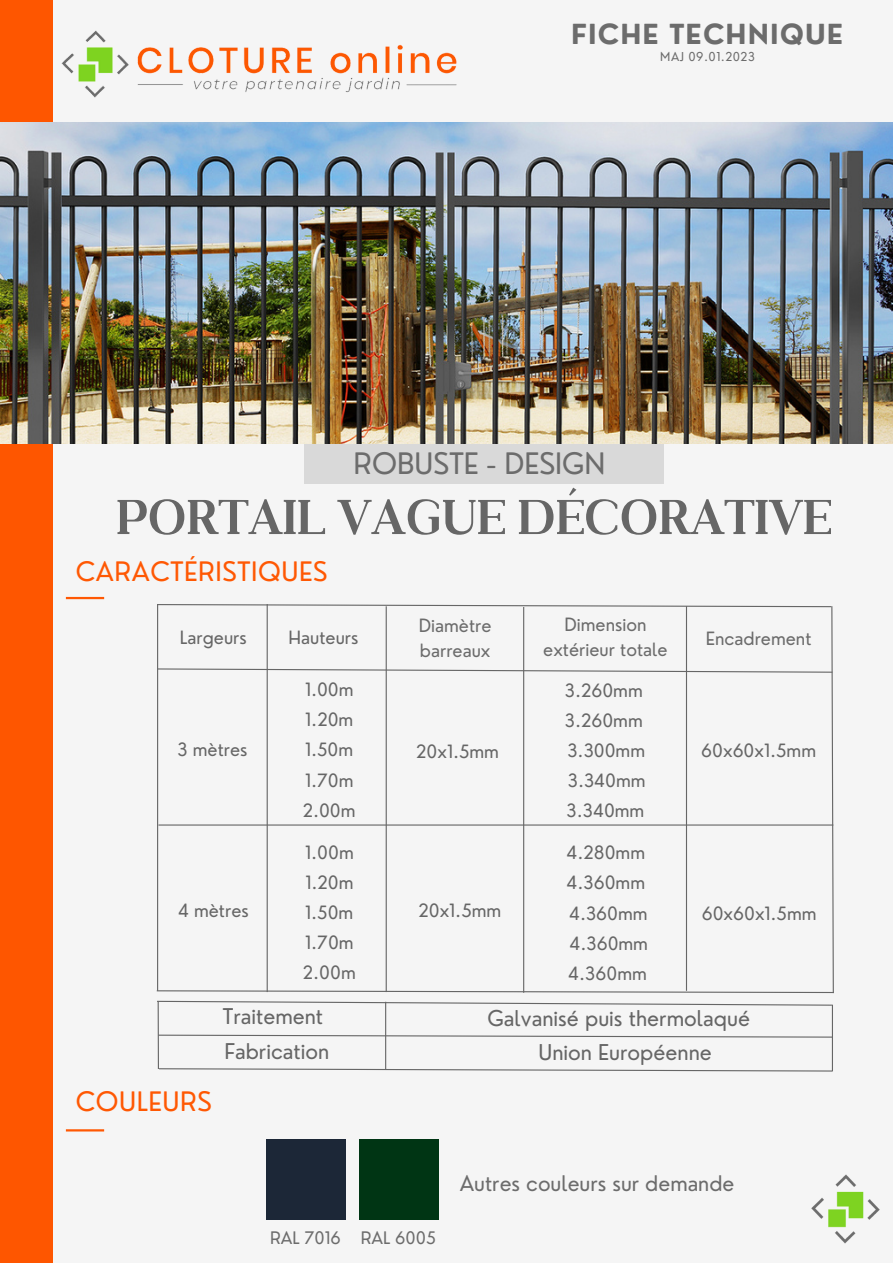
<style>
.page{position:relative;width:893px;height:1264px;background:#fff}
.page>*{position:absolute;margin:0;border:0;box-sizing:border-box;transform-origin:0 0}
.t1{font:600 58.5px "Kulachat Serif";letter-spacing:-.02em;color:#666}
.t2{font:28.8px "Nourd";color:#6c6c6c}
.t3{font:700 27px "Nourd";letter-spacing:.04em;color:#6c6c6c}
.t4{font:26.1px "Nourd";letter-spacing:.02em;color:#ff5803}
.t5{font:21.3px "Nourd";color:#666}
.t6{font:21.15px/34.7px "Nourd";color:#666}
.t7{font:21px "Nourd";color:#6c6c6c}
.t8{font:17.85px/30.2px "Nourd";color:#666}
.t9{font:17.85px/24.8px "Nourd";color:#6c6c6c}
.t10{font:16.8px "Nourd";color:#6c6c6c}
.t11{font:12px "Nourd";letter-spacing:.04em;color:#6c6c6c}
</style>
<div class="page">
<div style="left:0;top:0;width:892px;height:1262px;background:#f5f5f5"></div>
<div style="left:0;top:0;width:53px;height:1262px;background:#fe5600"></div>
<img style="left:61px;top:30px;width:396px;height:68px">
<img style="left:811px;top:1174px;width:69px;height:70px">
<div style="left:304px;top:442px;width:359px;height:42px;background:#d9d9d9"></div>
<hr style="left:66px;top:597px;width:38px;height:2px;background:#ff5803">
<div style="left:359px;top:1139px;width:79px;height:80px;background:#003514"></div>
<div style="left:266px;top:1139px;width:79px;height:80px;background:#1c2737"></div>
<hr style="left:66px;top:1129px;width:38px;height:2px;background:#ff5803">
<img style="left:0;top:122px;width:892px;height:321px">
<svg style="left:157px;top:1000px;width:676px;height:6px"></svg>
<svg style="left:157px;top:1034px;width:676px;height:4px"></svg>
<hr style="left:385px;top:1001px;width:1px;height:68px;background:#666">
<hr style="left:158px;top:1001px;width:1px;height:67px;background:#666">
<svg style="left:158px;top:1067px;width:675px;height:5px"></svg>
<hr style="left:831px;top:1004px;width:1px;height:67px;background:#666">
<svg style="left:156px;top:604px;width:678px;height:390px"></svg>
<h3 class="t3" style="left:571px;top:17px;width:273px">FICHE TECHNIQUE</h3>
<p class="t11" style="left:660px;top:49px;width:96px">MAJ 09.01.2023</p>
<h2 class="t2" style="left:353px;top:445px;width:253px">ROBUSTE - DESIGN</h2>
<h1 class="t1" style="left:116px;top:479px;width:717px">PORTAIL VAGUE DÉCORATIVE</h1>
<h3 class="t4" style="left:76px;top:555px;width:253px">CARACTÉRISTIQUES</h3>
<p class="t8" style="left:180px;top:622px;width:68px">Largeurs</p>
<p class="t8" style="left:288px;top:622px;width:71px">Hauteurs</p>
<p class="t9" style="left:419px;top:613px;width:74px">Diamètre barreaux</p>
<p class="t8" style="left:305px;top:674px;width:50px">1.00m<br>1.20m</p>
<p class="t9" style="left:543px;top:612px;width:126px;text-align:center">Dimension extérieur totale</p>
<p class="t8" style="left:564px;top:675px;width:79px">3.260mm<br>3.260mm</p>
<p class="t9" style="left:705px;top:625px;width:107px">Encadrement</p>
<p class="t8" style="left:177px;top:734px;width:72px">3 mètres</p>
<p class="t8" style="left:178px;top:895px;width:72px">4 mètres</p>
<p class="t8" style="left:303px;top:734px;width:54px">1.50m<br>1.70m<br>2.00m</p>
<p class="t8" style="left:305px;top:836px;width:50px">1.00m<br>1.20m</p>
<p class="t8" style="left:303px;top:897px;width:54px">1.50m<br>1.70m<br>2.00m</p>
<p class="t8" style="left:416px;top:736px;width:84px">20x1.5mm</p>
<p class="t8" style="left:418px;top:895px;width:84px">20x1.5mm</p>
<p class="t8" style="left:566px;top:735px;width:80px;text-align:justify">3.300mm 3.340mm 3.340mm</p>
<p class="t8" style="left:566px;top:837px;width:83px">4.280mm<br>4.360mm<br>4.360mm<br>4.360mm<br>4.360mm</p>
<p class="t8" style="left:701px;top:735px;width:116px">60x60x1.5mm</p>
<p class="t8" style="left:701px;top:897px;width:116px">60x60x1.5mm</p>
<p class="t6" style="left:223px;top:999px;width:108px">Traitement<br>Fabrication</p>
<h3 class="t4" style="left:76px;top:1085px;width:137px">COULEURS</h3>
<p class="t10" style="left:270px;top:1226px;width:167px">RAL 7016 RAL 6005</p>
<p class="t5" style="left:487px;top:1004px;width:264px">Galvanisé puis thermolaqué</p>
<p class="t5" style="left:538px;top:1038px;width:175px">Union Européenne</p>
<p class="t7" style="left:460px;top:1169px;width:276px">Autres couleurs sur demande</p>
</div>
